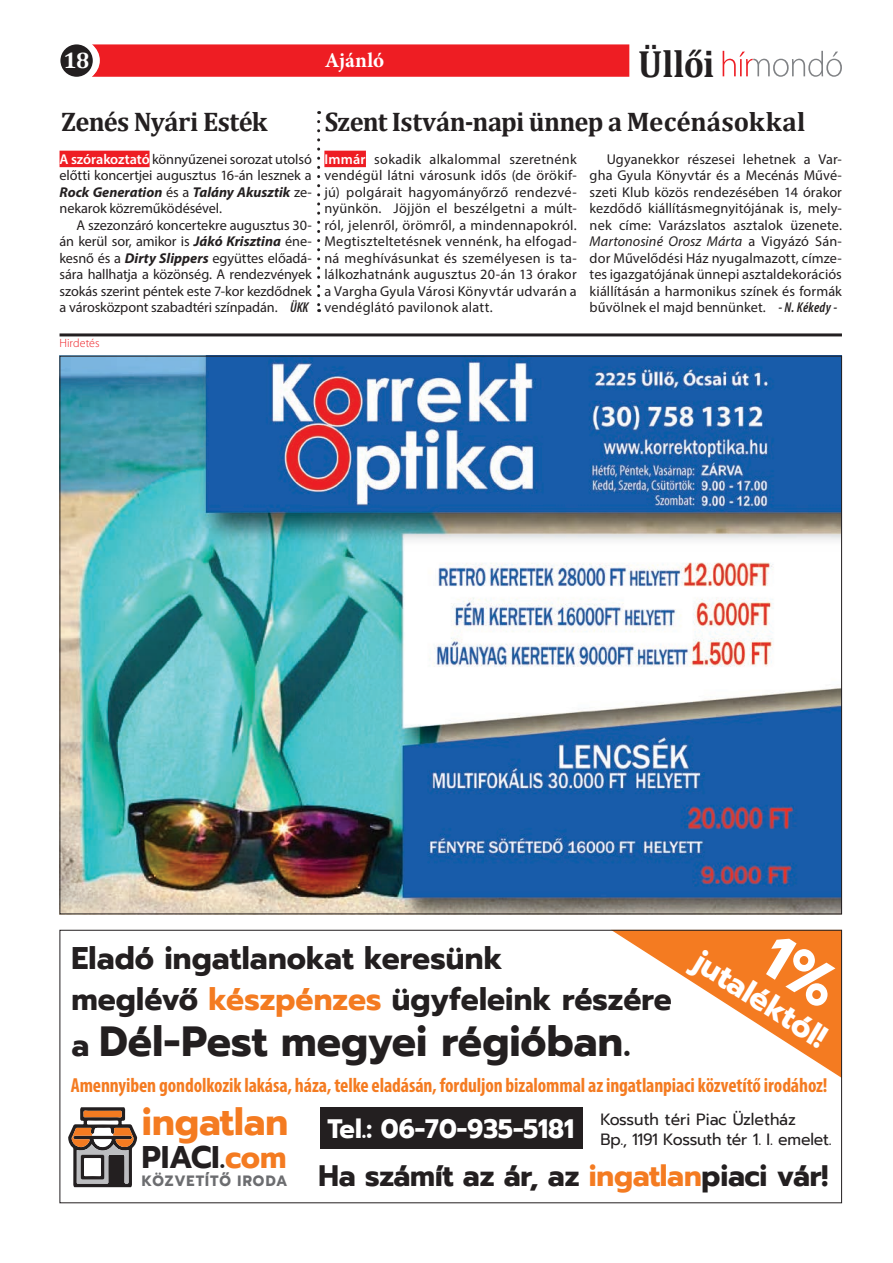
<style>
.page{position:relative;width:893px;height:1263px;background:#fff}
.page>*{position:absolute;margin:0;border:0;box-sizing:border-box;transform-origin:0 0}
.t1{font:700 42.15px "Prompt";color:#231f20;scale:.96 1}
.t2{font:700 38.1px "Cambria";letter-spacing:-.015em;color:#231f20;scale:.94 1}
.t3{font:700 37.95px "Prompt";color:#f47b21;scale:.96 1}
.t4{font:700 31.5px "Prompt";color:#fff}
.t5{font:700 31.2px/40.5px "Prompt";letter-spacing:.005em;color:#231f20;scale:.96 1}
.t6{font:700 29.55px "Prompt";letter-spacing:-.005em;color:#231f20;scale:.96 1}
.Mini_cím{font:700 27px "Cambria";letter-spacing:-.02em;color:#231f20}
.t7{font:700 26.7px "Prompt";color:#fff;scale:.96 1}
.t8{font:700 22.5px "Cambria";color:#fff}
.t9{font:700 21px "Minion Pro";letter-spacing:-.01em;color:#fff}
.t10{font:700 condensed 20.4px "Myriad Pro";letter-spacing:-.005em;color:#f47b21;scale:.96 1}
.t11{font:16.35px/19.5px "Prompt";letter-spacing:-.015em;color:#231f20;scale:.96 1}
.t12{font:700 15px "Prompt";letter-spacing:.06em;color:#6c6d70;scale:.96 1}
.t13{font:14.25px/16.5px "Myriad Pro";color:#231f20;text-align:justify}
.Képalá{font:300 12px "Myriad Pro";letter-spacing:.005em;color:#ee1d23}
.s1{font-weight:600;color:#fff}
.s2{font-weight:700;font-style:italic}
.s3{font-weight:600;font-style:italic;font-stretch:condensed}
.s4{font-style:italic}
.s5{color:#f47b21}
.s6{font-size:31.2px}
</style>
<div class="page">
<div style="left:92px;top:44px;width:537px;height:33px;background:#ee1d23"></div>
<svg style="left:57px;top:41px;width:39px;height:39px"></svg>
<div style="left:54px;top:38px;width:45px;height:45px;border:6px solid #fff;border-radius:50%"></div>
<svg style="left:723px;top:51px;width:119px;height:26px"></svg>
<hr style="left:60px;top:333px;width:782px;height:3px;background:#231f20">
<img style="left:62px;top:358px;width:778px;height:554px">
<div style="left:60px;top:151px;width:90px;height:16px;background:#ee1d23"></div>
<svg style="left:68px;top:1107px;width:69px;height:80px"></svg>
<div style="left:320px;top:1108px;width:262px;height:41px;background:#231f20"></div>
<div style="left:324px;top:151px;width:42px;height:16px;background:#ee1d23"></div>
<svg style="left:317px;top:122px;width:3px;height:190px"></svg>
<svg style="left:611px;top:930px;width:232px;height:148px"></svg>
<h3 class="t8" style="left:64px;top:44px;width:28px">18</h3>
<h2 class="t2" style="left:638px;top:37px;width:83px">Üllői</h2>
<p class="t9" style="left:325px;top:45px;width:61px">Ajánló</p>
<p class="Mini_cím" style="left:61px;top:102px;width:208px">Zenés Nyári Esték</p>
<p class="t13" style="left:60px;top:150px;width:254px"><span class="s1">A szórakoztató</span> könnyűzenei sorozat utolsó előtti koncertjei augusztus 16-án lesznek a <span class="s2">Rock Generation</span> és a <span class="s2">Talány Akusztik</span> ze&shy;nekarok közreműködésével.</p>
<p class="t13" style="left:60px;top:216px;width:254px;text-indent:17px">A szezonzáró koncertekre augusztus 30- án kerül sor, amikor is <span class="s2">Jákó Krisztina</span> éne&shy;kesnő és a <span class="s2">Dirty Slippers</span> együttes előadá&shy;sára hallhatja a közönség. A rendezvények szokás szerint péntek este 7-kor kezdődnek a városközpont szabadtéri színpadán. <span class="s3">ÜKK</span></p>
<p class="Képalá" style="left:60px;top:336px;width:42px">Hirdetés</p>
<p class="Mini_cím" style="left:325px;top:102px;width:482px">Szent István-napi ünnep a Mecénásokkal</p>
<p class="t13" style="left:324px;top:150px;width:254px"><span class="s1">Immár</span> sokadik alkalommal szeretnénk vendégül látni városunk idős (de örökif&shy;jú) polgárait hagyományőrző rendezvé&shy;nyünkön. Jöjjön el beszélgetni a múlt&shy;ról, jelenről, örömről, a mindennapokról.<br>Megtiszteltetésnek vennénk, ha elfogad&shy;ná meghívásunkat és személyesen is ta&shy;lálkozhatnánk augusztus 20-án 13 órakor a Vargha Gyula Városi Könyvtár udvarán a vendéglátó pavilonok alatt.</p>
<p class="t13" style="left:590px;top:150px;width:254px;text-indent:17px">Ugyanekkor részesei lehetnek a Var&shy;gha Gyula Könyvtár és a Mecénás Művé&shy;szeti Klub közös rendezésében 14 órakor kezdődő kiállításmegnyitójának is, mely&shy;nek címe: Varázslatos asztalok üzenete.<br><span class="s4">Martonosiné Orosz Márta</span> a Vigyázó Sán&shy;dor Művelődési Ház nyugalmazott, címze&shy;tes igazgatójának ünnepi asztaldekorációs kiállításán a harmonikus színek és formák bűvölnek el majd bennünket. <span class="s3">- N. Kékedy -</span></p>
<p class="t5" style="left:71px;top:938px;width:627px">eladó ingatlanokat keresünk<br>meglévő <span class="s5">készpénzes</span> ügyfeleink részére</p>
<p class="t1" style="left:71px;top:1010px;width:584px"><span class="s6">a</span> dél-Pest megyei régióban.</p>
<p class="t4" style="left:710px;top:938px;width:152px;rotate:33deg">jutaléktól!</p>
<p class="t10" style="left:71px;top:1072px;width:790px">Amennyiben gondolkozik lakása, háza, telke eladásán, forduljon bizalommal az ingatlanpiaci közvetítő irodához!</p>
<p class="t3" style="left:142px;top:1093px;width:154px">ingatlan</p>
<p class="t5" style="left:142px;top:1137px;width:152px">piaci.<span class="s5">com</span></p>
<p class="t12" style="left:142px;top:1169px;width:153px">közvetítő iroda</p>
<p class="t7" style="left:327px;top:1108px;width:259px">tel.: 06-70-935-5181</p>
<p class="t11" style="left:600px;top:1110px;width:242px">Kossuth téri Piac Üzletház<br>Bp., 1191 Kossuth tér 1. I. emelet.</p>
<p class="t6" style="left:319px;top:1154px;width:532px">Ha számít az ár, az <span class="s5">ingatlan</span>piaci vár!</p>
</div>
